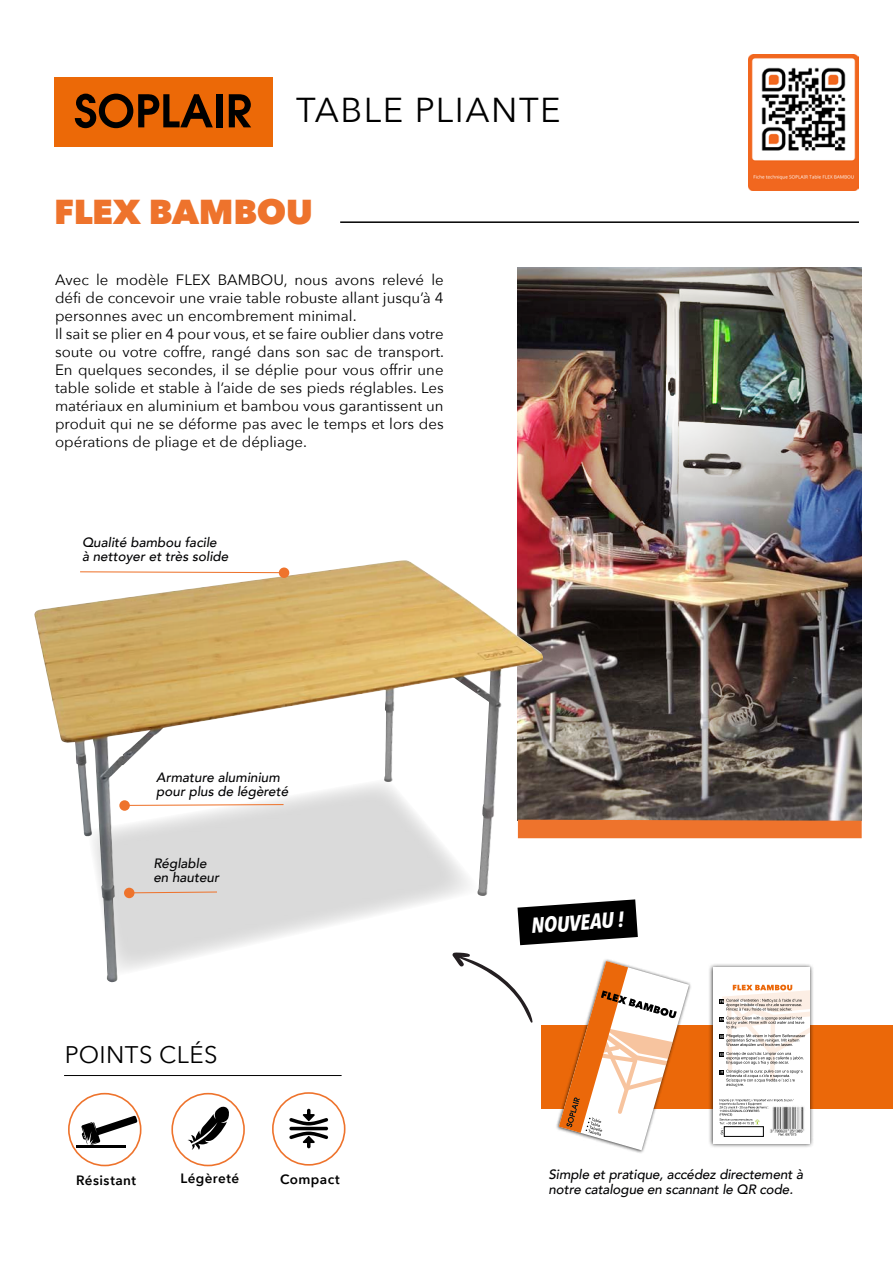
<style>
.page{position:relative;width:893px;height:1263px;background:#fff}
.page>*{position:absolute;margin:0;border:0;box-sizing:border-box;transform-origin:0 0}
.t1{font:34.5px "Avenir Next";letter-spacing:.045em;color:#000}
.t2{font:800 34.5px "Avenir Next";letter-spacing:-.01em;color:#ee732c}
.t3{font:24px "Avenir Next";letter-spacing:.015em;color:#000}
.t4{font:italic 700 21.6px "Avenir Next Condensed";color:#fff}
.t5{font:15px/18px "Avenir Next";color:#000}
.t6{font:italic 500 13.5px/14.1px "Avenir";color:#020203}
.t7{font:600 13.5px "Avenir Next";letter-spacing:.03em;color:#000}
</style>
<div class="page">
<div style="left:55px;top:77px;width:218px;height:70px;background:#ec6907"></div>
<svg style="left:75px;top:94px;width:138px;height:34px"></svg>
<div style="left:216px;top:94px;width:6px;height:33px;background:#000"></div>
<svg style="left:229px;top:94px;width:22px;height:33px"></svg>
<hr style="left:340px;top:221px;width:519px;height:2px;background:#000">
<div style="left:68px;top:1093px;width:73px;height:73px;border:2px solid #ee732c;border-radius:50%"></div>
<hr style="left:64px;top:1075px;width:278px;height:1px;background:#000">
<img style="left:518px;top:268px;width:343px;height:417px">
<img style="left:482px;top:230px;width:403px;height:331px;border-radius:50%">
<svg style="left:483px;top:613px;width:403px;height:281px"></svg>
<div style="left:543px;top:820px;width:319px;height:18px;background:#ee732c"></div>
<div style="left:171px;top:1093px;width:74px;height:73px;border:2px solid #ee732c;border-radius:50%"></div>
<div style="left:272px;top:1092px;width:73px;height:74px;border:2px solid #ee732c;border-radius:50%"></div>
<svg style="left:289px;top:1109px;width:39px;height:16px"></svg>
<svg style="left:289px;top:1131px;width:39px;height:17px"></svg>
<hr style="left:289px;top:1127px;width:39px;height:3px;background:#000;border-radius:2px">
<svg style="left:81px;top:1116px;width:56px;height:29px"></svg>
<hr style="left:76px;top:1145px;width:50px;height:2px;background:#000">
<div style="left:542px;top:1025px;width:351px;height:84px;background:#eb6809"></div>
<div style="left:555px;top:958px;width:137px;height:196px;background:#000;opacity:.75"></div>
<svg style="left:559px;top:961px;width:130px;height:189px"></svg>
<div style="left:708px;top:963px;width:106px;height:185px;background:#000;opacity:.75"></div>
<div style="left:713px;top:967px;width:97px;height:177px;background:#fff"></div>
<img style="left:796px;top:1106px;width:9px;height:27px">
<svg style="left:719px;top:984px;width:91px;height:103px"></svg>
<svg style="left:719px;top:1099px;width:77px;height:36px"></svg>
<svg style="left:543px;top:899px;width:95px;height:45px;background:#2c2c2c"></svg>
<svg style="left:503px;top:983px;width:30px;height:40px"></svg>
<img style="left:34px;top:560px;width:509px;height:423px">
<svg style="left:87px;top:778px;width:398px;height:200px;fill:#e1e1e1"></svg>
<div style="left:279px;top:567px;width:10px;height:11px;background:#ee732c;border-radius:50%"></div>
<svg style="left:79px;top:571px;width:200px;height:3px"></svg>
<div style="left:119px;top:800px;width:11px;height:11px;background:#ee732c;border-radius:50%"></div>
<svg style="left:129px;top:803px;width:156px;height:3px"></svg>
<div style="left:124px;top:888px;width:10px;height:10px;background:#ee732c;border-radius:50%"></div>
<svg style="left:134px;top:891px;width:84px;height:3px"></svg>
<svg style="left:187px;top:1106px;width:42px;height:44px"></svg>
<img style="left:749px;top:54px;width:110px;height:137px">
<h1 class="t1" style="left:296px;top:81px;width:266px">TABLE PLIANTE</h1>
<h1 class="t2" style="left:54px;top:190px;width:260px">FLEX BAMBOU</h1>
<p class="t5" style="left:55px;top:270px;width:391px">Avec le modèle FLEX BAMBOU, nous avons relevé le défi de concevoir une vraie table robuste allant jusqu’à 4 personnes avec un encombrement minimal.<br>Il sait se plier en 4 pour vous, et se faire oublier dans votre soute ou votre coffre, rangé dans son sac de transport.<br>En quelques secondes, il se déplie pour vous offrir une table solide et stable à l’aide de ses pieds réglables. Les matériaux en aluminium et bambou vous garantissent un produit qui ne se déforme pas avec le temps et lors des opérations de pliage et de dépliage.</p>
<p class="t6" style="left:82px;top:535px;width:148px">Qualité bambou facile<br>à nettoyer et très solide</p>
<p class="t6" style="left:156px;top:770px;width:134px">Armature aluminium pour plus de légèreté</p>
<p class="t6" style="left:153px;top:856px;width:67px">Réglable en hauteur</p>
<h2 class="t3" style="left:65px;top:1035px;width:154px">POINTS CLÉS</h2>
<p class="t7" style="left:76px;top:1169px;width:62px">Résistant</p>
<p class="t7" style="left:180px;top:1167px;width:60px">Légèreté</p>
<p class="t7" style="left:280px;top:1167px;width:61px">Compact</p>
<h3 class="t4" style="left:530px;top:912px;width:95px;rotate:-4deg">NOUVEAU !</h3>
<p class="t6" style="left:549px;top:1167px;width:256px;line-height:15px">Simple et pratique, accédez directement à notre catalogue en scannant le QR code.</p>
</div>
